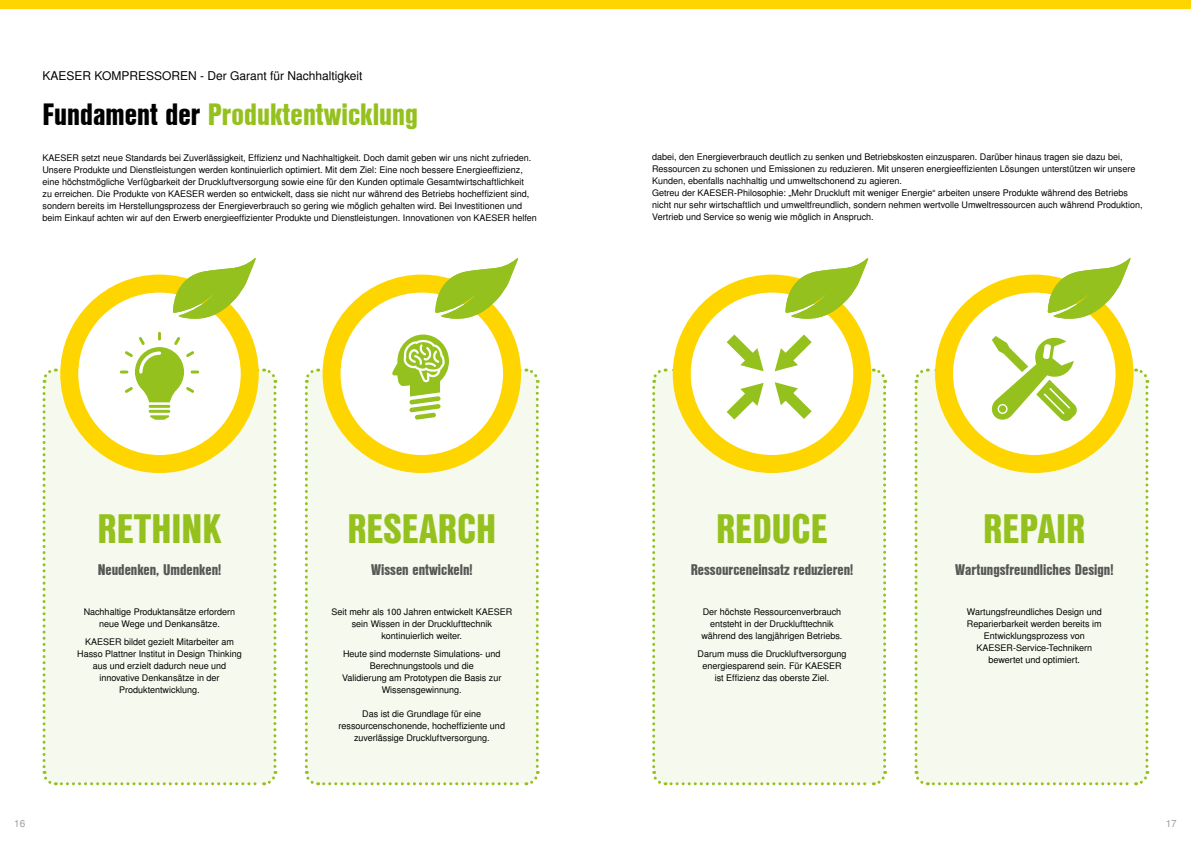
<style>
.page{position:relative;width:1191px;height:842px;background:#fff}
.page>*{position:absolute;margin:0;border:0;box-sizing:border-box;transform-origin:0 0}
.t1{font:40px "Nimbus San L Bla Con";color:#95c11f}
.t2{font:30px "Nimbus San L Bla Con";color:#95c11f}
.t3{font:15px "Nimbus San L Bla Con";color:#575756}
.t4{font:12px "Nimbus San L";color:#000}
.t5{font:10px "Nimbus San L";color:#9d9d9c}
.t6{font:9px/12px "Nimbus San L";color:#000;text-align:center}
.s1{color:#000}
</style>
<div class="page">
<div style="left:0;top:0;width:1191px;height:9px;background:#ffd500"></div>
<svg style="left:69px;top:284px;width:181px;height:180px"></svg>
<div style="left:60px;top:275px;width:199px;height:198px;border:18px solid #ffd500;border-radius:50%"></div>
<svg style="left:173px;top:258px;width:83px;height:63px"></svg>
<svg style="left:331px;top:284px;width:181px;height:180px"></svg>
<div style="left:322px;top:275px;width:199px;height:198px;border:18px solid #ffd500;border-radius:50%"></div>
<svg style="left:435px;top:258px;width:83px;height:63px"></svg>
<svg style="left:682px;top:284px;width:180px;height:180px"></svg>
<div style="left:673px;top:275px;width:198px;height:198px;border:18px solid #ffd500;border-radius:50%"></div>
<svg style="left:785px;top:258px;width:83px;height:63px"></svg>
<svg style="left:944px;top:284px;width:180px;height:180px"></svg>
<div style="left:935px;top:275px;width:198px;height:198px;border:18px solid #ffd500;border-radius:50%"></div>
<svg style="left:1047px;top:258px;width:83px;height:63px"></svg>
<svg style="left:914px;top:336px;width:236px;height:450px;background:#f3f5d9"></svg>
<svg style="left:652px;top:332px;width:236px;height:454px"></svg>
<svg style="left:42px;top:332px;width:236px;height:454px"></svg>
<svg style="left:304px;top:334px;width:236px;height:452px"></svg>
<h3 class="t4" style="left:43px;top:69px;width:321px">KAESER KOMPRESSOREN - Der Garant für Nachhaltigkeit</h3>
<h2 class="t2" style="left:43px;top:91px;width:377px"><span class="s1">Fundament der</span> Produktentwicklung</h2>
<p class="t6" style="left:43px;top:152px;width:496px;text-align:left">KAESER setzt neue Standards bei Zuverlässigkeit, Effizienz und Nachhaltigkeit. Doch damit geben wir uns nicht zufrieden.<br>Unsere Produkte und Dienstleistungen werden kontinuierlich optimiert. Mit dem Ziel: Eine noch bessere Energieeffizienz, eine höchstmögliche Verfügbarkeit der Druckluftversorgung sowie eine für den Kunden optimale Gesamtwirtschaftlichkeit<br>zu erreichen. Die Produkte von KAESER werden so entwickelt, dass sie nicht nur während des Betriebs hocheffizient sind, sondern bereits im Herstellungsprozess der Energieverbrauch so gering wie möglich gehalten wird. Bei Investitionen und beim Einkauf achten wir auf den Erwerb energieeffizienter Produkte und Dienstleistungen. Innovationen von KAESER helfen</p>
<p class="t6" style="left:652px;top:151px;width:492px;text-align:left">dabei, den Energieverbrauch deutlich zu senken und Betriebskosten einzusparen. Darüber hinaus tragen sie dazu bei, Ressourcen zu schonen und Emissionen zu reduzieren. Mit unseren energieeffizienten Lösungen unterstützen wir unsere Kunden, ebenfalls nachhaltig und umweltschonend zu agieren.<br>Getreu der KAESER-Philosophie: „Mehr Druckluft mit weniger Energie“ arbeiten unsere Produkte während des Betriebs nicht nur sehr wirtschaftlich und umweltfreundlich, sondern nehmen wertvolle Umweltressourcen auch während Produktion, Vertrieb und Service so wenig wie möglich in Anspruch.</p>
<h1 class="t1" style="left:98px;top:498px;width:125px">RETHINK</h1>
<h1 class="t1" style="left:347px;top:498px;width:150px">RESEARCH</h1>
<h1 class="t1" style="left:716px;top:498px;width:113px">REDUCE</h1>
<h1 class="t1" style="left:983px;top:498px;width:104px">REPAIR</h1>
<h3 class="t3" style="left:98px;top:558px;width:125px">Neudenken, Umdenken!</h3>
<h3 class="t3" style="left:371px;top:558px;width:103px">Wissen entwickeln!</h3>
<h3 class="t3" style="left:690px;top:558px;width:164px">Ressourceneinsatz reduzieren!</h3>
<h3 class="t3" style="left:955px;top:558px;width:160px">Wartungsfreundliches Design!</h3>
<p class="t6" style="left:84px;top:606px;width:153px">Nachhaltige Produktansätze erfordern neue Wege und Denkansätze.</p>
<p class="t6" style="left:77px;top:636px;width:166px">KAESER bildet gezielt Mitarbeiter am Hasso Plattner Institut in Design Thinking aus und erzielt dadurch neue und innovative Denkansätze in der Produktentwicklung.</p>
<p class="t6" style="left:331px;top:606px;width:182px">Seit mehr als 100 Jahren entwickelt KAESER sein Wissen in der Drucklufttechnik kontinuierlich weiter.</p>
<p class="t6" style="left:342px;top:648px;width:161px">Heute sind modernste Simulations- und<br>Berechnungstools und die<br>Validierung am Prototypen die Basis zur<br>Wissensgewinnung.</p>
<p class="t6" style="left:338px;top:708px;width:168px">Das ist die Grundlage für eine ressourcenschonende, hocheffiziente und zuverlässige Druckluftversorgung.</p>
<p class="t6" style="left:701px;top:606px;width:142px">Der höchste Ressourcenverbrauch entsteht in der Drucklufttechnik während des langjährigen Betriebs.</p>
<p class="t6" style="left:697px;top:648px;width:150px">Darum muss die Druckluftversorgung energiesparend sein. Für KAESER ist Effizienz das oberste Ziel.</p>
<p class="t6" style="left:966px;top:606px;width:136px">Wartungsfreundliches Design und<br>Reparierbarkeit werden bereits im<br>Entwicklungsprozess von<br>KAESER-Service-Technikern bewertet und optimiert.</p>
<p class="t5" style="left:14px;top:817px;width:13px">16</p>
<p class="t5" style="left:1165px;top:817px;width:13px">17</p>
</div>
